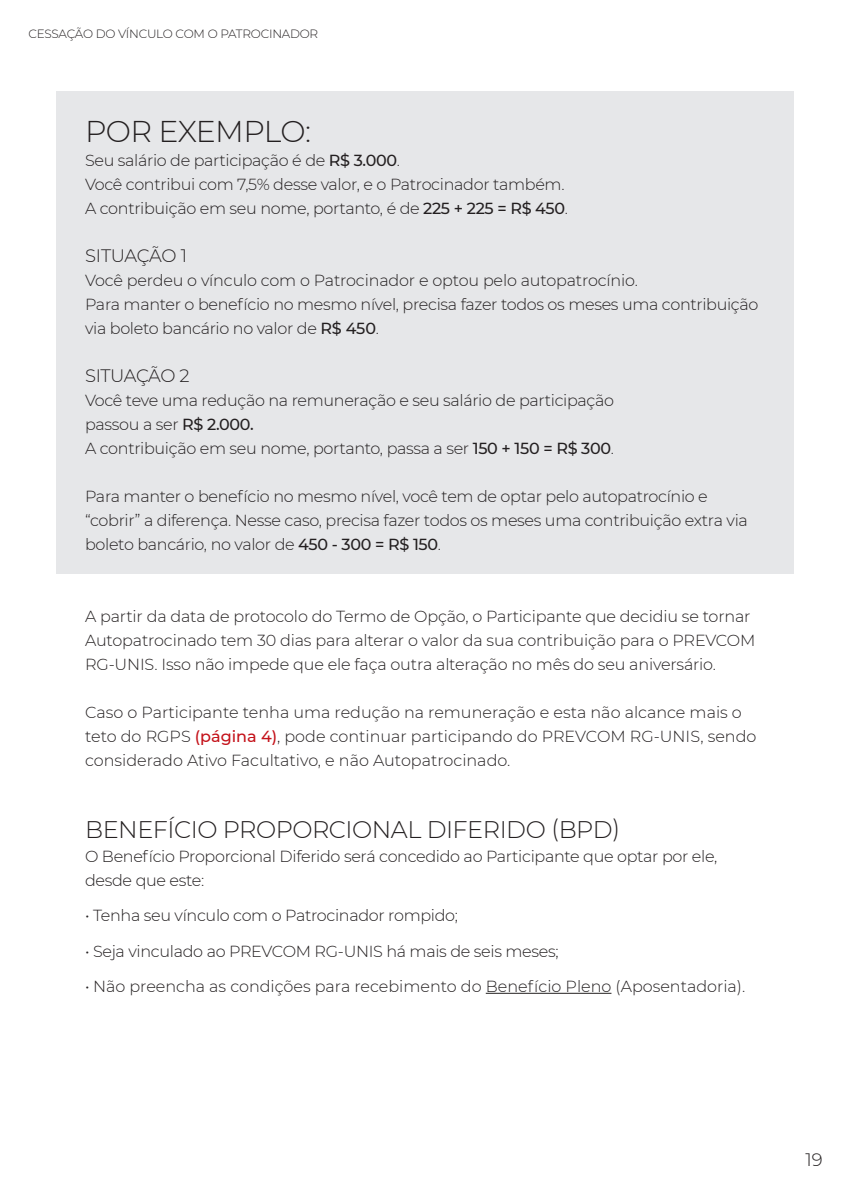
<style>
.page{position:relative;width:851px;height:1191px;background:#fff}
.page>*{position:absolute;margin:0;border:0;box-sizing:border-box;transform-origin:0 0}
.t1{font:300 30px "Montserrat";letter-spacing:-.025em;color:#231f20}
.t2{font:300 24px "Montserrat";letter-spacing:-.02em;color:#231f20}
.t3{font:300 18px "Montserrat";letter-spacing:-.025em;color:#231f20}
.t4{font:300 16px/24px "Montserrat";letter-spacing:-.02em;color:#231f20}
.t5{font:300 16px/24px "Montserrat";color:#231f20}
.t6{font:300 12px "Montserrat";letter-spacing:-.02em;color:#231f20}
.s1{font-weight:500}
.s2{font-weight:500;color:#c4121a}
</style>
<div class="page">
<div style="left:57px;top:92px;width:737px;height:482px;background:#e6e7e9"></div>
<hr style="left:485px;top:993px;width:126px;height:1px;background:#231f20">
<p class="t6" style="left:28px;top:26px;width:291px">CESSAÇÃO DO VÍNCULO COM O PATROCINADOR</p>
<p class="t1" style="left:85px;top:111px;width:227px">POR EXEMPLO:</p>
<p class="t4" style="left:85px;top:148px;width:316px">Seu salário de participação é de <span class="s1">R$ 3.000</span>.</p>
<p class="t4" style="left:85px;top:172px;width:481px">Você contribui com 7,5% desse valor, e o Patrocinador também.</p>
<p class="t4" style="left:85px;top:196px;width:484px">A contribuição em seu nome, portanto, é de <span class="s1">225 + 225 = R$ 450</span>.</p>
<p class="t3" style="left:85px;top:243px;width:104px">SITUAÇÃO 1</p>
<p class="t4" style="left:85px;top:268px;width:554px">Você perdeu o vínculo com o Patrocinador e optou pelo autopatrocínio.</p>
<p class="t4" style="left:85px;top:292px;width:674px">Para manter o benefício no mesmo nível, precisa fazer todos os meses uma contribuição via boleto bancário no valor de <span class="s1">R$ 450</span>.</p>
<p class="t3" style="left:85px;top:363px;width:106px">SITUAÇÃO 2</p>
<p class="t4" style="left:85px;top:388px;width:530px">Você teve uma redução na remuneração e seu salário de participação passou a ser <span class="s1">R$ 2.000.</span></p>
<p class="t4" style="left:85px;top:436px;width:530px">A contribuição em seu nome, portanto, passa a ser <span class="s1">150 + 150 = R$ 300</span>.</p>
<p class="t4" style="left:85px;top:484px;width:664px">Para manter o benefício no mesmo nível, você tem de optar pelo autopatrocínio e “cobrir” a diferença. Nesse caso, precisa fazer todos os meses uma contribuição extra via boleto bancário, no valor de <span class="s1">450 - 300 = R$ 150</span>.</p>
<p class="t4" style="left:85px;top:604px;width:671px">A partir da data de protocolo do Termo de Opção, o Participante que decidiu se tornar<br>Autopatrocinado tem 30 dias para alterar o valor da sua contribuição para o PREVCOM<br>RG-UNIS. Isso não impede que ele faça outra alteração no mês do seu aniversário.</p>
<p class="t5" style="left:85px;top:700px;width:672px">Caso o Participante tenha uma redução na remuneração e esta não alcance mais o teto do RGPS <span class="s2">(página 4)</span>, pode continuar participando do PREVCOM RG-UNIS, sendo considerado Ativo Facultativo, e não Autopatrocinado.</p>
<p class="t2" style="left:85px;top:813px;width:537px">BENEFÍCIO PROPORCIONAL DIFERIDO (BPD)</p>
<p class="t4" style="left:85px;top:844px;width:633px">O Benefício Proporcional Diferido será concedido ao Participante que optar por ele, desde que este:</p>
<p class="t4" style="left:85px;top:903px;width:374px">• Tenha seu vínculo com o Patrocinador rompido;</p>
<p class="t4" style="left:85px;top:938px;width:475px">• Seja vinculado ao PREVCOM RG-UNIS há mais de seis meses;</p>
<p class="t5" style="left:85px;top:974px;width:661px">• Não preencha as condições para recebimento do Benefício Pleno (Aposentadoria).</p>
<p class="t3" style="left:805px;top:1147px;width:19px">19</p>
</div>
